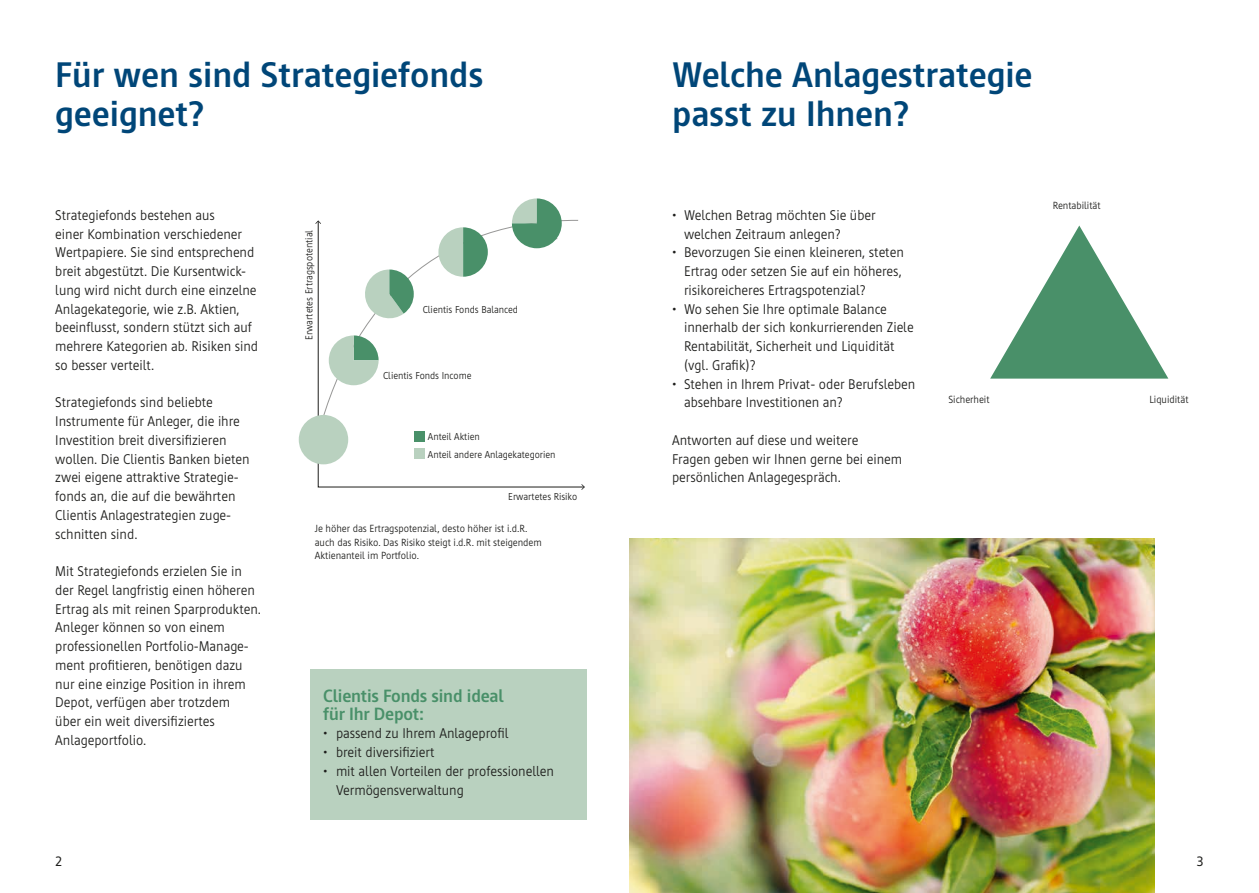
<style>
.page{position:relative;width:1259px;height:893px;background:#fff}
.page>*{position:absolute;margin:0;border:0;box-sizing:border-box;transform-origin:0 0}
.t1{font:700 36px/39px "Cast";color:#004678}
.t2{font:700 18px/18px "Cast";letter-spacing:-.01em;color:#499069}
.t3{font:300 14.25px/18.8px "Cast";color:#1d1d1b}
.t4{font:14.25px "Cast";color:#1d1d1b}
.t5{font:300 10.5px/13.5px "Cast";color:#1d1d1b}
.t6{font:300 10.2px "Cast";color:#1d1d1b}
</style>
<div class="page">
<svg style="left:990px;top:226px;width:178px;height:153px"></svg>
<img style="left:629px;top:539px;width:525px;height:354px">
<svg style="left:317px;top:452px;width:264px;height:36px"></svg>
<svg style="left:581px;top:484px;width:4px;height:6px"></svg>
<svg style="left:314px;top:220px;width:265px;height:232px"></svg>
<div style="left:299px;top:415px;width:49px;height:49px;background:#b9d1bf;border-radius:50%"></div>
<svg style="left:512px;top:198px;width:50px;height:50px"></svg>
<svg style="left:329px;top:335px;width:49px;height:50px"></svg>
<svg style="left:362px;top:270px;width:52px;height:52px"></svg>
<svg style="left:438px;top:227px;width:50px;height:50px"></svg>
<div style="left:414px;top:431px;width:10px;height:10px;background:#499069"></div>
<div style="left:414px;top:449px;width:10px;height:10px;background:#b9d1bf"></div>
<div style="left:310px;top:670px;width:277px;height:150px;background:#b9d1bf"></div>
<h1 class="t1" style="left:55px;top:55px;width:429px">Für wen sind Strategiefonds geeignet?</h1>
<p class="t3" style="left:55px;top:206px;width:204px">Strategiefonds bestehen aus<br>einer Kombination verschiedener Wertpapiere. Sie sind entsprechend breit abgestützt. Die Kursentwick&shy;lung wird nicht durch eine einzelne Anlagekategorie, wie z.B. Aktien, beeinflusst, sondern stützt sich auf mehrere Kategorien ab. Risiken sind so besser verteilt.</p>
<p class="t3" style="left:55px;top:393px;width:196px">Strategiefonds sind beliebte<br>Instrumente für Anleger, die ihre<br>Investition breit diversifizieren wollen. Die Clientis Banken bieten zwei eigene attraktive Strategie&shy;fonds an, die auf die bewährten<br>Clientis Anlagestrategien zuge&shy;schnitten sind.</p>
<p class="t3" style="left:55px;top:562px;width:207px">Mit Strategiefonds erzielen Sie in der Regel langfristig einen höheren<br>Ertrag als mit reinen Sparprodukten.<br>Anleger können so von einem professionellen Portfolio-Manage&shy;ment profitieren, benötigen dazu nur eine einzige Position in ihrem<br>Depot, verfügen aber trotzdem<br>über ein weit diversifiziertes<br>Anlageportfolio.</p>
<p class="t6" style="left:303px;top:340px;width:111px;rotate:-90deg">Erwartetes Ertragspotential</p>
<p class="t6" style="left:423px;top:304px;width:97px">Clientis Fonds Balanced</p>
<p class="t6" style="left:383px;top:370px;width:90px">Clientis Fonds Income</p>
<p class="t6" style="left:428px;top:431px;width:53px">Anteil Aktien</p>
<p class="t6" style="left:428px;top:449px;width:129px">Anteil andere Anlagekategorien</p>
<p class="t6" style="left:508px;top:491px;width:70px">Erwartetes Risiko</p>
<p class="t5" style="left:315px;top:522px;width:229px">Je höher das Ertragspotenzial, desto höher ist i.d.R. auch das Risiko. Das Risiko steigt i.d.R. mit steigendem<br>Aktienanteil im Portfolio.</p>
<p class="t2" style="left:323px;top:686px;width:182px">Clientis Fonds sind ideal für Ihr Depot:</p>
<p class="t3" style="left:323px;top:724px;width:187px">• passend zu Ihrem Anlageprofil</p>
<p class="t3" style="left:323px;top:743px;width:113px">• breit diversifiziert</p>
<p class="t3" style="left:336px;top:762px;width:219px;text-indent:-13px">• mit allen Vorteilen der professionellen<br>Vermögensverwaltung</p>
<h1 class="t1" style="left:672px;top:55px;width:362px">Welche Anlagestrategie passt zu Ihnen?</h1>
<p class="t3" style="left:684px;top:206px;width:193px;text-indent:-12px">• Welchen Betrag möchten Sie über welchen Zeitraum anlegen?</p>
<p class="t3" style="left:684px;top:243px;width:221px;text-indent:-12px">• Bevorzugen Sie einen kleineren, steten<br>Ertrag oder setzen Sie auf ein höheres, risikoreicheres Ertragspotenzial?</p>
<p class="t3" style="left:684px;top:299px;width:231px;text-indent:-12px">• Wo sehen Sie Ihre optimale Balance innerhalb der sich konkurrierenden Ziele Rentabilität, Sicherheit und Liquidität (vgl. Grafik)?</p>
<p class="t3" style="left:684px;top:374px;width:233px;text-indent:-12px">• Stehen in Ihrem Privat- oder Berufsleben absehbare Investitionen an?</p>
<p class="t3" style="left:672px;top:431px;width:231px">Antworten auf diese und weitere<br>Fragen geben wir Ihnen gerne bei einem persönlichen Anlagegespräch.</p>
<p class="t5" style="left:1052px;top:199px;width:50px">Rentabilität</p>
<p class="t5" style="left:948px;top:393px;width:43px">Sicherheit</p>
<p class="t5" style="left:1149px;top:393px;width:41px">Liquidität</p>
<p class="t4" style="left:55px;top:853px;width:9px">2</p>
<p class="t4" style="left:1196px;top:853px;width:9px">3</p>
</div>
